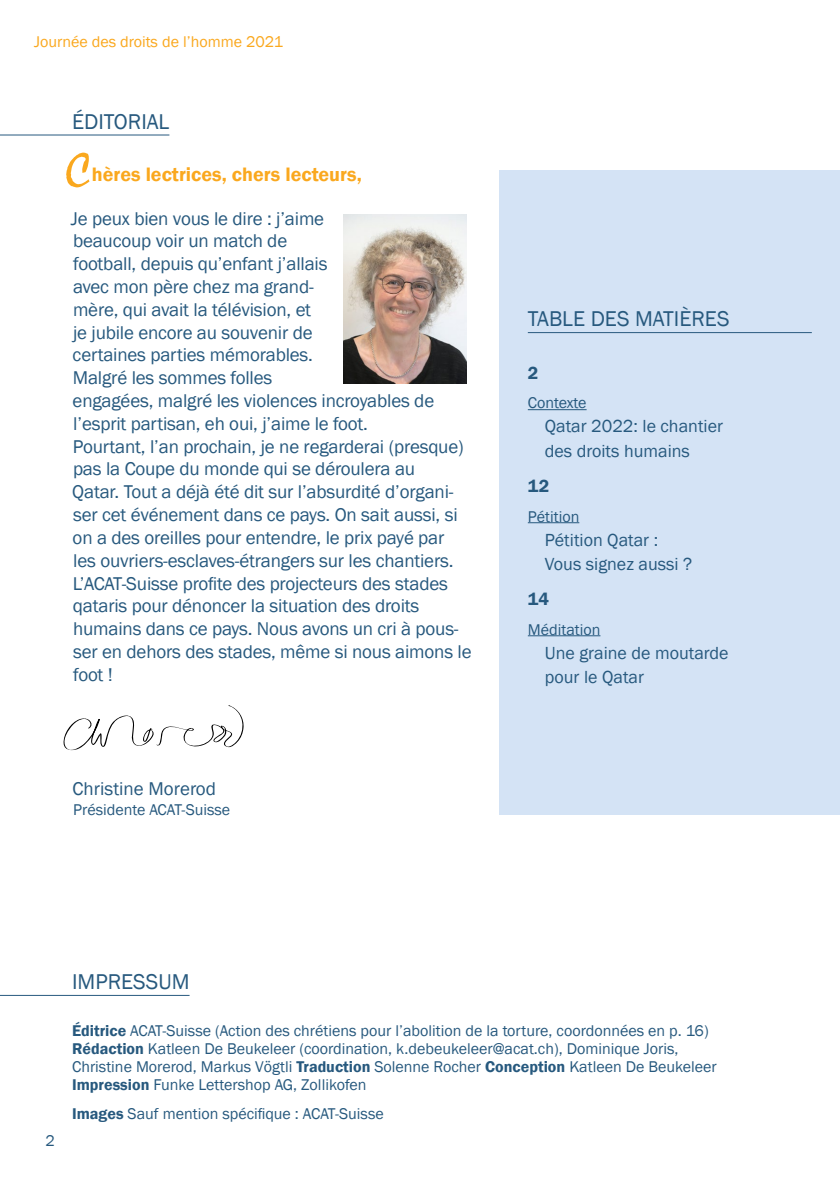
<style>
.page{position:relative;width:840px;height:1191px;background:#fff}
.page>*{position:absolute;margin:0;border:0;box-sizing:border-box;transform-origin:0 0}
.DE-Lead_klein{font:50px "Mistral";color:#faa81e}
.ALLG-Rubriken_linke{font:22px "Franklin Gothic";color:#27597e}
.ALLG-Rubriken_rechte{font:22px "Franklin Gothic";color:#27597e}
.FR-_1__Überschrift{font:600 20px "Franklin Gothic";color:#faa81e}
.FR-Vorwort{font:19px/22.8px "Franklin Gothic";letter-spacing:-.01em;color:#27597e}
.FR-Inhalt{font:18px/24px "Franklin Gothic";color:#27597e}
.FR-Inhalt_Seitennumm{font:600 18px "Franklin Gothic";color:#27597e}
.FR-_Impressum{font:16px/18px "Franklin Gothic";color:#27597e}
.t1{font:16px "Franklin Gothic";color:#faa81e}
.FR-Inhalt_Rubrik{font:16px "Franklin Gothic";color:#27597e}
.FR-Quelle{font:16px "Franklin Gothic";color:#27597e}
.s1{font-weight:600}
</style>
<div class="page">
<hr style="left:0;top:995px;width:189px;height:1px;background:#27597e">
<hr style="left:0;top:134px;width:169px;height:1px;background:#27597e">
<div style="left:499px;top:170px;width:340px;height:645px;background:#d4e3f5"></div>
<hr style="left:527px;top:332px;width:284px;height:1px;background:#27597e">
<hr style="left:527px;top:409px;width:59px;height:1px;background:#27597e">
<hr style="left:527px;top:522px;width:52px;height:1px;background:#27597e">
<hr style="left:527px;top:635px;width:73px;height:1px;background:#27597e">
<img style="left:343px;top:214px;width:123px;height:170px">
<svg style="left:63px;top:705px;width:180px;height:45px"></svg>
<p class="t1" style="left:34px;top:32px;width:250px">Journée des droits de l’homme 2021</p>
<p class="ALLG-Rubriken_linke" style="left:72px;top:108px;width:99px">ÉDITORIAL</p>
<p class="DE-Lead_klein" style="left:65px;top:140px;width:25px">C</p>
<p class="FR-_1__Überschrift" style="left:92px;top:162px;width:271px">hères lectrices, chers lecteurs,</p>
<p class="FR-Vorwort" style="left:71px;top:207px;width:364px">Je peux bien vous le dire : j’aime<br>beaucoup voir un match de<br>football, depuis qu’enfant j’allais<br>avec mon père chez ma grand-<br>mère, qui avait la télévision, et<br>je jubile encore au souvenir de<br>certaines parties mémorables.<br>Malgré les sommes folles<br>engagées, malgré les violences incroyables de l’esprit partisan, eh oui, j’aime le foot.</p>
<p class="FR-Vorwort" style="left:72px;top:435px;width:400px">Pourtant, l’an prochain, je ne regarderai (presque) pas la Coupe du monde qui se déroulera au<br>Qatar. Tout a déjà été dit sur l’absurdité d’organi&shy;ser cet événement dans ce pays. On sait aussi, si on a des oreilles pour entendre, le prix payé par<br>les ouvriers-esclaves-étrangers sur les chantiers.<br>L’ACAT-Suisse profite des projecteurs des stades qataris pour dénoncer la situation des droits humains dans ce pays. Nous avons un cri à pous&shy;ser en dehors des stades, même si nous aimons le foot !</p>
<p class="FR-Vorwort" style="left:73px;top:777px;width:145px">Christine Morerod</p>
<p class="FR-Quelle" style="left:73px;top:799px;width:159px">Présidente ACAT-Suisse</p>
<p class="ALLG-Rubriken_rechte" style="left:527px;top:305px;width:203px">TABLE DES MATIÈRES</p>
<p class="FR-Inhalt_Seitennumm" style="left:527px;top:362px;width:12px">2</p>
<p class="FR-Inhalt_Rubrik" style="left:527px;top:393px;width:60px">Contexte</p>
<p class="FR-Inhalt" style="left:544px;top:415px;width:179px">Qatar 2022: le chantier des droits humains</p>
<p class="FR-Inhalt_Seitennumm" style="left:527px;top:475px;width:23px">12</p>
<p class="FR-Inhalt_Rubrik" style="left:527px;top:506px;width:53px">Pétition</p>
<p class="FR-Inhalt" style="left:544px;top:528px;width:149px">Pétition Qatar :<br>Vous signez aussi ?</p>
<p class="FR-Inhalt_Seitennumm" style="left:527px;top:588px;width:23px">14</p>
<p class="FR-Inhalt_Rubrik" style="left:527px;top:619px;width:74px">Méditation</p>
<p class="FR-Inhalt" style="left:544px;top:641px;width:185px">Une graine de moutarde pour le Qatar</p>
<p class="FR-_Impressum" style="left:45px;top:1131px;width:11px">2</p>
<p class="ALLG-Rubriken_linke" style="left:72px;top:968px;width:119px">IMPRESSUM</p>
<p class="FR-_Impressum" style="left:72px;top:1021px;width:646px"><span class="s1">Éditrice</span> ACAT-Suisse (Action des chrétiens pour l’abolition de la torture, coordonnées en p. 16)<br><span class="s1">Rédaction</span> Katleen De Beukeleer (coordination, k.debeukeleer@acat.ch), Dominique Joris, Christine Morerod, Markus Vögtli <span class="s1">Traduction</span> Solenne Rocher <span class="s1">Conception</span> Katleen De Beukeleer <span class="s1">Impression</span> Funke Lettershop AG, Zollikofen</p>
<p class="FR-_Impressum" style="left:72px;top:1105px;width:313px"><span class="s1">Images</span> Sauf mention spécifique : ACAT-Suisse</p>
</div>
